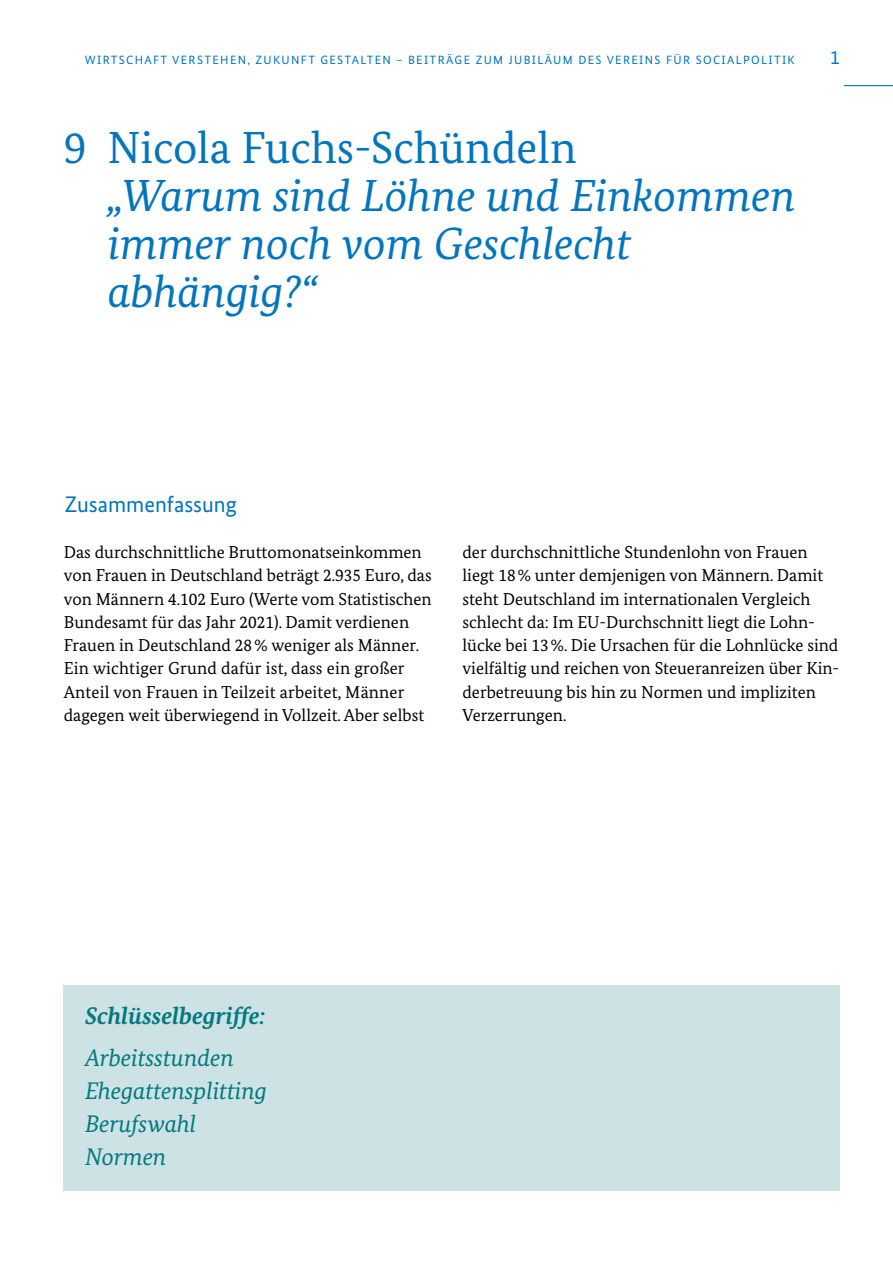
<style>
.page{position:relative;width:893px;height:1263px;background:#fff}
.page>*{position:absolute;margin:0;border:0;box-sizing:border-box;transform-origin:0 0}
.t1{font:italic 45px/48px "Bundes Serif";color:#0075be}
.t2{font:45px "Bundes Serif";color:#0075be}
.t3{font:italic 24px "Bundes Serif";color:#00797f}
.t4{font:italic 700 24px "Bundes Serif";color:#00797f}
.t5{font:22.5px "Bundes Sans";color:#0075be}
.t6{font:19.5px "Bundes Sans";color:#0075be}
.t7{font:17.25px/23.2px "Bundes Serif";color:#000}
.t8{font:12px "Bundes Sans";letter-spacing:.11em;color:#0075be}
</style>
<div class="page">
<hr style="left:844px;top:85px;width:49px;height:1px;background:#0075be">
<div style="left:64px;top:984px;width:776px;height:206px;background:#cce2e4"></div>
<p class="t8" style="left:85px;top:53px;width:711px">WIRTSCHAFT VERSTEHEN, ZUKUNFT GESTALTEN – BEITRÄGE ZUM JUBILÄUM DES VEREINS FÜR SOCIALPOLITIK</p>
<p class="t6" style="left:830px;top:46px;width:11px">1</p>
<h2 class="t2" style="left:64px;top:120px;width:514px">9 Nicola Fuchs-Schündeln</h2>
<h2 class="t1" style="left:108px;top:171px;width:689px">„Warum sind Löhne und Einkommen immer noch vom Geschlecht abhängig?“</h2>
<h3 class="t5" style="left:65px;top:491px;width:174px">Zusammenfassung</h3>
<p class="t7" style="left:64px;top:540px;width:369px">Das durchschnittliche Bruttomonatseinkommen von Frauen in Deutschland beträgt 2.935 Euro, das von Männern 4.102 Euro (Werte vom Statistischen Bundesamt für das Jahr 2021). Damit verdienen Frauen in Deutschland 28% weniger als Männer.<br>Ein wichtiger Grund dafür ist, dass ein großer Anteil von Frauen in Teilzeit arbeitet, Männer dagegen weit überwiegend in Vollzeit. Aber selbst</p>
<p class="t7" style="left:462px;top:540px;width:378px">der durchschnittliche Stundenlohn von Frauen liegt 18% unter demjenigen von Männern. Damit steht Deutschland im internationalen Vergleich schlecht da: Im EU-Durchschnitt liegt die Lohn&shy;lücke bei 13%. Die Ursachen für die Lohnlücke sind vielfältig und reichen von Steueranreizen über Kin&shy;derbetreuung bis hin zu Normen und impliziten Verzerrungen.</p>
<h2 class="t4" style="left:85px;top:1001px;width:182px">Schlüsselbegriffe:</h2>
<p class="t3" style="left:85px;top:1043px;width:150px">Arbeitsstunden</p>
<p class="t3" style="left:85px;top:1076px;width:183px">Ehegattensplitting</p>
<p class="t3" style="left:85px;top:1109px;width:113px">Berufswahl</p>
<p class="t3" style="left:85px;top:1142px;width:83px">Normen</p>
</div>
